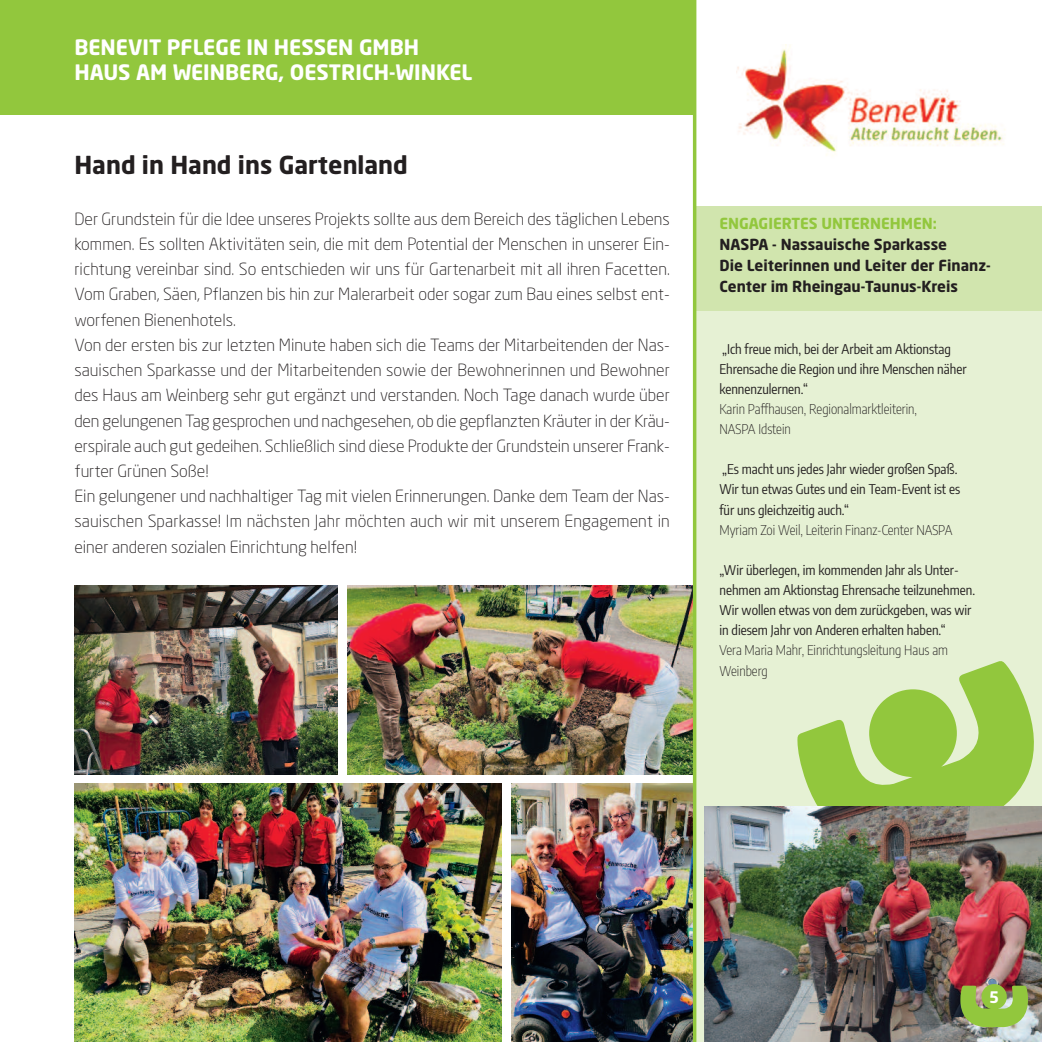
<style>
.page{position:relative;width:1042px;height:1042px;background:#fff}
.page>*{position:absolute;margin:0;border:0;box-sizing:border-box;transform-origin:0 0}
.t1{font:700 24.5px "Neo Sans";color:#231f20}
.t2{font:700 21px/25.2px "Neo Sans";color:#fff}
.t3{font:300 16.62px/25.2px "Neo Sans";color:#231f20}
.t4{font:700 15.75px "Neo Sans";color:#fff}
.t5{font:700 15.05px/21px "Neo Sans";color:#231f20}
.t6{font:700 15.05px "Neo Sans";color:#92c73d}
.t7{font:13.47px/20.1px "Encode Sans Condensed";color:#231f20}
.t8{font:200 13.47px/20.1px "Encode Sans Condensed";color:#231f20}
</style>
<div class="page">
<div style="left:694px;top:209px;width:348px;height:833px;background:#e6f1d4"></div>
<div style="left:0;top:0;width:694px;height:114px;background:#92c73d"></div>
<div style="left:694px;top:206px;width:348px;height:104px;background:#d1e5ae"></div>
<img style="left:736px;top:45px;width:269px;height:110px">
<svg style="left:797px;top:661px;width:237px;height:145px;fill:#92c73d"></svg>
<img style="left:74px;top:784px;width:427px;height:258px">
<img style="left:511px;top:784px;width:182px;height:258px">
<img style="left:74px;top:585px;width:263px;height:189px">
<img style="left:347px;top:585px;width:346px;height:189px">
<img style="left:704px;top:806px;width:338px;height:236px">
<img style="left:960px;top:982px;width:68px;height:45px">
<hr style="left:693px;top:0;width:3px;height:1042px;background:#92c73d">
<p class="t2" style="left:74px;top:36px;width:399px">BENEVIT PFLEGE IN HESSEN GMBH<br>HAUS AM WEINBERG, OESTRICH-WINKEL</p>
<h1 class="t1" style="left:74px;top:156px;width:335px">Hand in Hand ins Gartenland</h1>
<p class="t3" style="left:74px;top:208px;width:597px">Der Grundstein für die Idee unseres Projekts sollte aus dem Bereich des täglichen Lebens kommen. Es sollten Aktivitäten sein, die mit dem Potential der Menschen in unserer Ein&shy;richtung vereinbar sind. So entschieden wir uns für Gartenarbeit mit all ihren Facetten.<br>Vom Graben, Säen, Pflanzen bis hin zur Malerarbeit oder sogar zum Bau eines selbst ent&shy;worfenen Bienenhotels.<br>Von der ersten bis zur letzten Minute haben sich die Teams der Mitarbeitenden der Nas&shy;sauischen Sparkasse und der Mitarbeitenden sowie der Bewohnerinnen und Bewohner des Haus am Weinberg sehr gut ergänzt und verstanden. Noch Tage danach wurde über den gelungenen Tag gesprochen und nachgesehen, ob die gepflanzten Kräuter in der Kräu&shy;erspirale auch gut gedeihen. Schließlich sind diese Produkte der Grundstein unserer Frank&shy;furter Grünen Soße!<br>Ein gelungener und nachhaltiger Tag mit vielen Erinnerungen. Danke dem Team der Nas&shy;sauischen Sparkasse! Im nächsten Jahr möchten auch wir mit unserem Engagement in einer anderen sozialen Einrichtung helfen!</p>
<p class="t6" style="left:719px;top:218px;width:219px">ENGAGIERTES UNTERNEHMEN:</p>
<p class="t5" style="left:719px;top:235px;width:273px">NASPA - Nassauische Sparkasse<br>Die Leiterinnen und Leiter der Finanz-<br>Center im Rheingau-Taunus-Kreis</p>
<p class="t7" style="left:719px;top:338px;width:249px">„Ich freue mich, bei der Arbeit am Aktionstag<br>Ehrensache die Region und ihre Menschen näher kennenzulernen.“</p>
<p class="t8" style="left:719px;top:398px;width:199px">Karin Paffhausen, Regionalmarktleiterin,<br>NASPA Idstein</p>
<p class="t7" style="left:719px;top:459px;width:242px">„Es macht uns jedes Jahr wieder großen Spaß.<br>Wir tun etwas Gutes und ein Team-Event ist es für uns gleichzeitig auch.“</p>
<p class="t8" style="left:719px;top:519px;width:235px">Myriam Zoi Weil, Leiterin Finanz-Center NASPA</p>
<p class="t7" style="left:719px;top:559px;width:257px">„Wir überlegen, im kommenden Jahr als Unter&shy;nehmen am Aktionstag Ehrensache teilzunehmen.<br>Wir wollen etwas von dem zurückgeben, was wir in diesem Jahr von Anderen erhalten haben.“</p>
<p class="t8" style="left:719px;top:640px;width:230px">Vera Maria Mahr, Einrichtungsleitung Haus am<br>Weinberg</p>
<p class="t4" style="left:989px;top:990px;width:12px">5</p>
</div>
